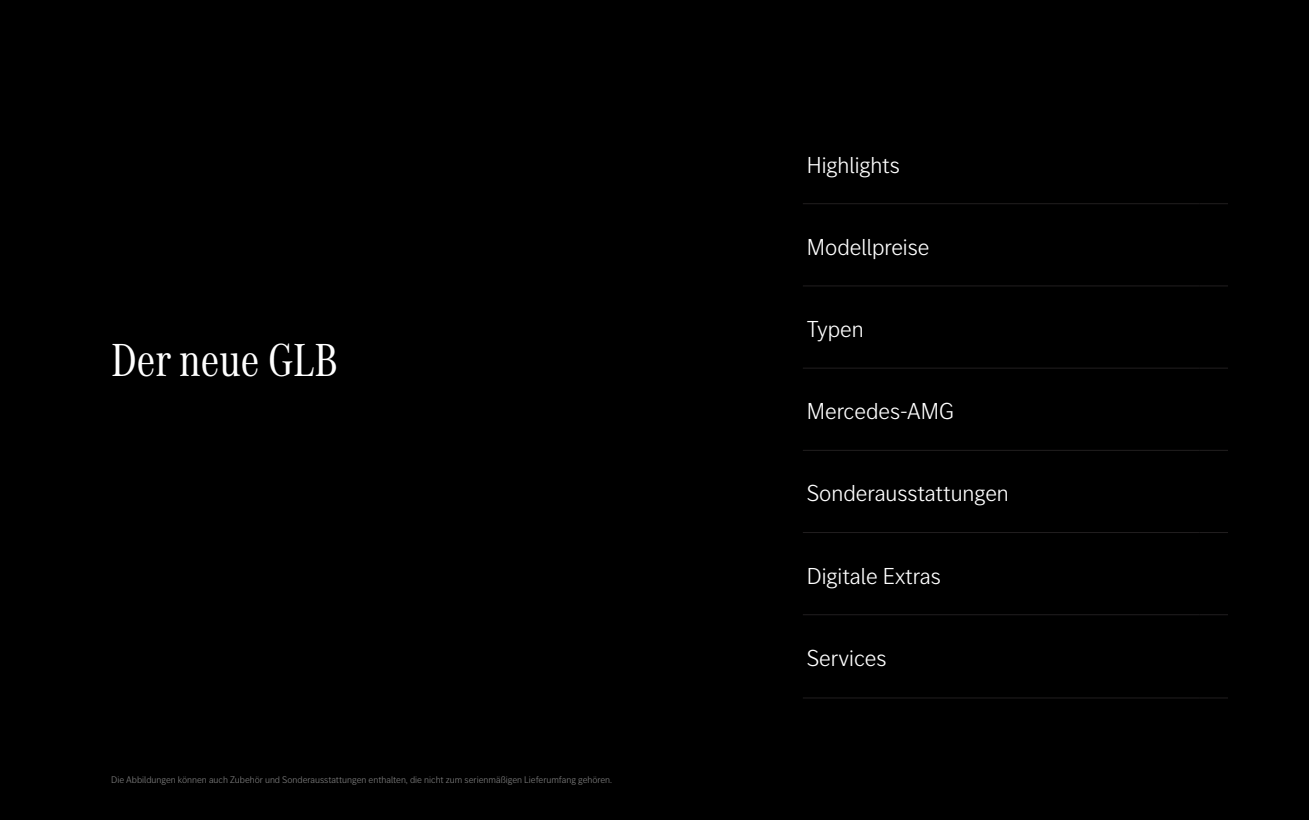
<style>
.page{position:relative;width:1309px;height:820px;background:#000}
.page>*{position:absolute;margin:0;border:0;box-sizing:border-box;transform-origin:0 0}
.t1{font:48px "MB Corpo A Title Cond";color:#fff}
.t2{font:300 24px "MB Corpo S Title";color:#fff}
.t3{font:300 10px "MB Corpo S Title";color:#808080}
</style>
<div class="page">
<hr style="left:803px;top:203px;width:397px;height:1px;background:#221f20">
<svg style="left:1200px;top:203px;width:28px;height:1px"></svg>
<hr style="left:803px;top:285px;width:397px;height:1px;background:#221f20">
<svg style="left:1200px;top:285px;width:28px;height:1px"></svg>
<hr style="left:803px;top:368px;width:397px;height:1px;background:#221f20">
<svg style="left:1200px;top:368px;width:28px;height:1px"></svg>
<hr style="left:803px;top:450px;width:397px;height:1px;background:#221f20">
<svg style="left:1200px;top:450px;width:28px;height:1px"></svg>
<hr style="left:803px;top:532px;width:397px;height:1px;background:#221f20">
<svg style="left:1200px;top:532px;width:28px;height:1px"></svg>
<hr style="left:803px;top:614px;width:397px;height:1px;background:#221f20">
<svg style="left:1200px;top:614px;width:28px;height:1px"></svg>
<hr style="left:803px;top:697px;width:397px;height:1px;background:#221f20">
<svg style="left:1200px;top:697px;width:28px;height:1px"></svg>
<h1 class="t1" style="left:111px;top:328px;width:228px">Der neue GLB</h1>
<p class="t3" style="left:111px;top:774px;width:502px">Die Abbildungen können auch Zubehör und Sonderausstattungen enthalten, die nicht zum serienmäßigen Lieferumfang gehören.</p>
<h2 class="t2" style="left:807px;top:149px;width:95px">Highlights</h2>
<h2 class="t2" style="left:807px;top:231px;width:124px">Modellpreise</h2>
<h2 class="t2" style="left:807px;top:314px;width:58px">Typen</h2>
<h2 class="t2" style="left:807px;top:396px;width:149px">Mercedes-AMG</h2>
<h2 class="t2" style="left:807px;top:478px;width:204px">Sonderausstattungen</h2>
<h2 class="t2" style="left:807px;top:560px;width:136px">Digitale Extras</h2>
<h2 class="t2" style="left:807px;top:643px;width:81px">Services</h2>
</div>
